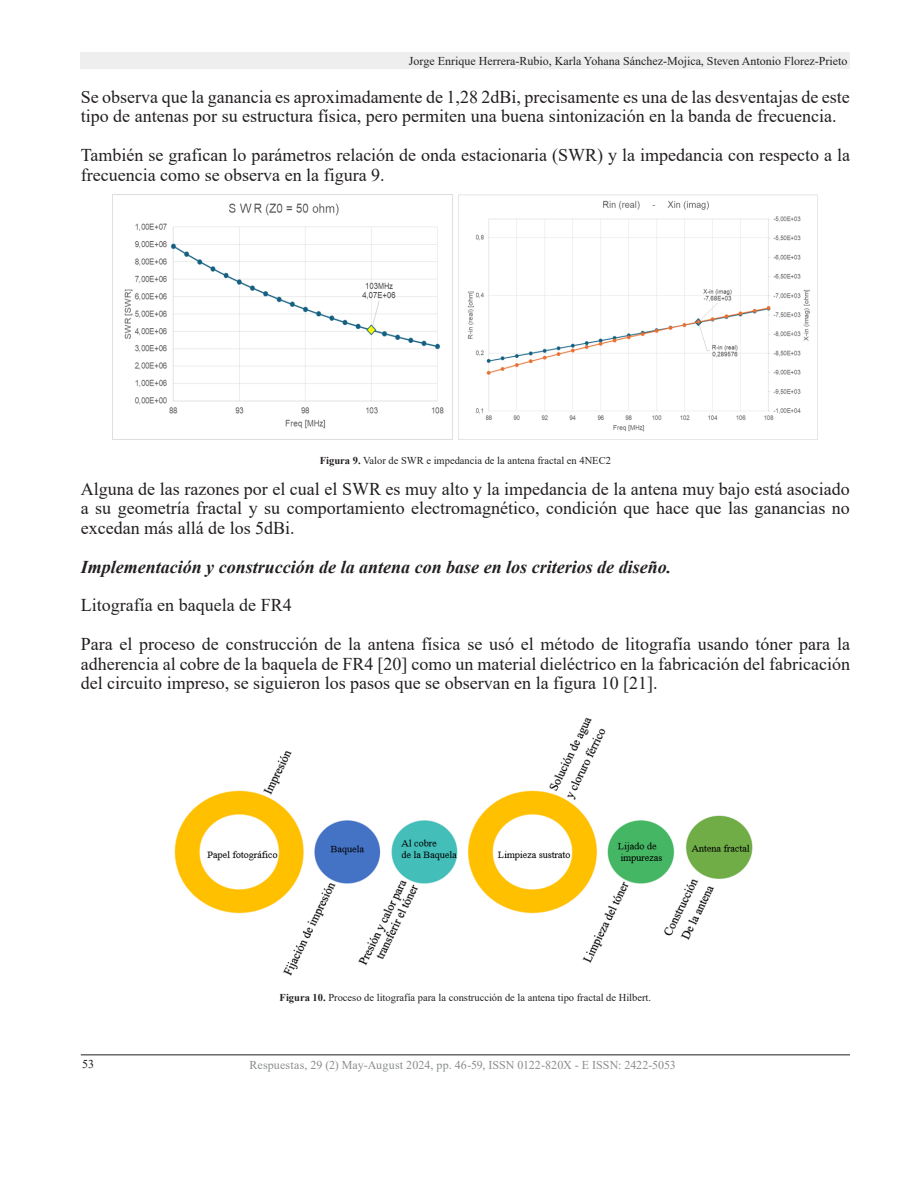
<style>
.page{position:relative;width:918px;height:1188px;background:#fff}
.page>*{position:absolute;margin:0;border:0;box-sizing:border-box;transform-origin:0 0}
.t1{font:18px/19.4px "Times New Roman";color:#231f20}
.t2{font:italic 700 18px "Times New Roman";color:#231f20}
.t3{font:12px "Times New Roman";color:#231f20}
.t4{font:12px "Times New Roman";letter-spacing:.005em;color:#8a8c8f}
.t5{font:10.5px "Times New Roman";color:#231f20}
.s1{font-weight:700}
</style>
<div class="page">
<div style="left:81px;top:52px;width:769px;height:17px;background:#eeeeef"></div>
<hr style="left:81px;top:1054px;width:769px;height:1px;background:#231f20">
<img style="left:112px;top:194px;width:706px;height:246px">
<img style="left:175px;top:717px;width:578px;height:259px">
<p class="t3" style="left:409px;top:52px;width:440px">Jorge Enrique Herrera-Rubio, Karla Yohana Sánchez-Mojica, Steven Antonio Florez-Prieto</p>
<p class="t1" style="left:81px;top:87px;width:771px">Se observa que la ganancia es aproximadamente de 1,28 2dBi, precisamente es una de las desventajas de este tipo de antenas por su estructura física, pero permiten una buena sintonización en la banda de frecuencia.</p>
<p class="t1" style="left:81px;top:145px;width:771px">También se grafican lo parámetros relación de onda estacionaria (SWR) y la impedancia con respecto a la frecuencia como se observa en la figura 9.</p>
<p class="t5" style="left:320px;top:453px;width:293px"><span class="s1">Figura 9.</span> Valor de SWR e impedancia de la antena fractal en 4NEC2</p>
<p class="t1" style="left:81px;top:479px;width:771px;text-align:justify">Alguna de las razones por el cual el SWR es muy alto y la impedancia de la antena muy bajo está asociado a su geometría fractal y su comportamiento electromagnético, condición que hace que las ganancias no excedan más allá de los 5dBi.</p>
<p class="t2" style="left:81px;top:554px;width:592px">Implementación y construcción de la antena con base en los criterios de diseño.</p>
<p class="t1" style="left:81px;top:595px;width:212px">Litografía en baquela de FR4</p>
<p class="t1" style="left:81px;top:634px;width:771px;text-align:justify">Para el proceso de construcción de la antena física se usó el método de litografía usando tóner para la adherencia al cobre de la baquela de FR4 [20] como un material dieléctrico en la fabricación del fabricación del circuito impreso, se siguieron los pasos que se observan en la figura 10 [21].</p>
<p class="t5" style="left:280px;top:990px;width:373px"><span class="s1">Figura 10.</span> Proceso de litografía para la construcción de la antena tipo fractal de Hilbert.</p>
<p class="t3" style="left:82px;top:1056px;width:13px">53</p>
<p class="t4" style="left:249px;top:1057px;width:428px">Respuestas, 29 (2) May-August 2024, pp. 46-59, ISSN 0122-820X - E ISSN: 2422-5053</p>
</div>
